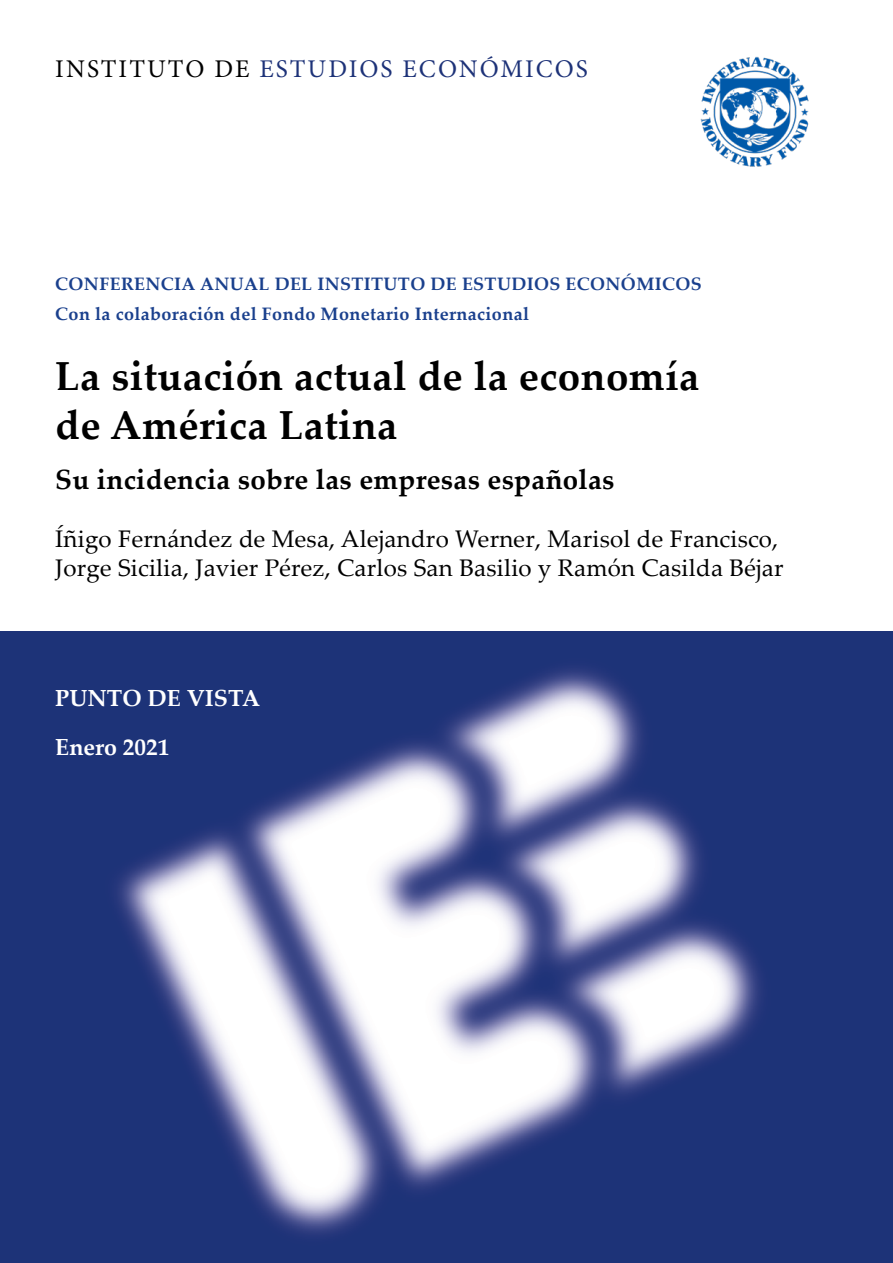
<style>
.page{position:relative;width:893px;height:1263px;background:#fff}
.page>*{position:absolute;margin:0;border:0;box-sizing:border-box;transform-origin:0 0}
.t1{font:700 40.5px/48.6px "Palatino Linotype";letter-spacing:.01em;color:#000}
.t2{font:700 27.75px "Palatino Linotype";letter-spacing:.01em;color:#000}
.t3{font:25.5px "Minion Pro";letter-spacing:.08em;color:#1d3278}
.t4{font:24px/28.8px "Palatino Linotype";letter-spacing:.01em;color:#000}
.t5{font:700 23.25px/49.2px "Palatino Linotype";color:#fff}
.t6{font:700 18px/30.2px "Palatino Linotype";letter-spacing:.02em;color:#1a408d}
.s1{color:#000}
</style>
<div class="page">
<img style="left:0;top:631px;width:893px;height:632px">
<img style="left:700px;top:57px;width:109px;height:110px">
<p class="t3" style="left:55px;top:52px;width:534px"><span class="s1">INSTITUTO DE</span> ESTUDIOS ECONÓMICOS</p>
<p class="t6" style="left:55px;top:268px;width:648px">CONFERENCIA ANUAL DEL INSTITUTO DE ESTUDIOS ECONÓMICOS<br>Con la colaboración del Fondo Monetario Internacional</p>
<h1 class="t1" style="left:55px;top:350px;width:646px">La situación actual de la economía de América Latina</h1>
<p class="t2" style="left:55px;top:460px;width:561px">Su incidencia sobre las empresas españolas</p>
<p class="t4" style="left:55px;top:524px;width:730px">Íñigo Fernández de Mesa, Alejandro Werner, Marisol de Francisco,<br>Jorge Sicilia, Javier Pérez, Carlos San Basilio y Ramón Casilda Béjar</p>
<p class="t5" style="left:55px;top:673px;width:206px">PUNTO DE VISTA<br>Enero 2021</p>
</div>
